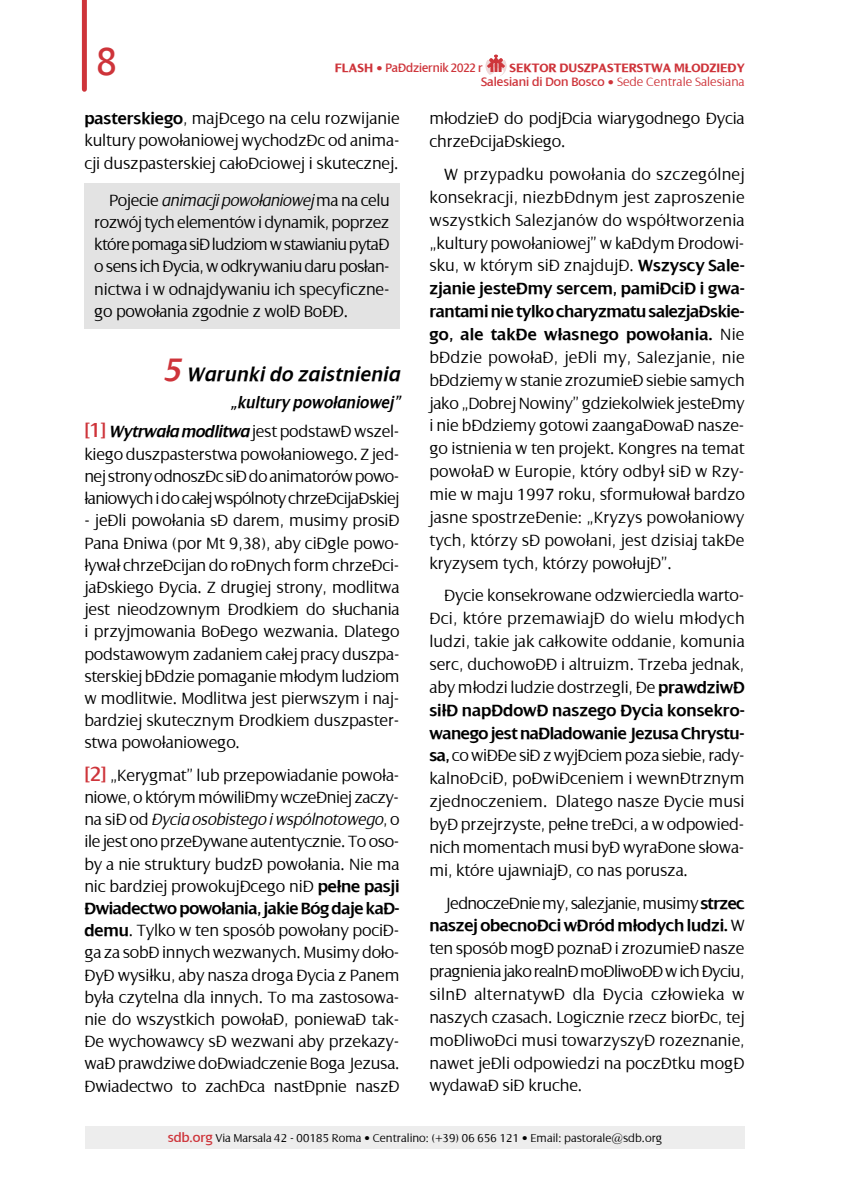
<style>
.page{position:relative;width:844px;height:1191px;background:#fff}
.page>*{position:absolute;margin:0;border:0;box-sizing:border-box;transform-origin:0 0}
.t1{font:42px "Dialog";color:#ce343a;scale:.9 1}
.t2{font:italic 600 21px "Dialog";letter-spacing:.02em;color:#000}
.t3{font:300 17.5px/22.9px "Dialog";letter-spacing:-.01em;color:#000;text-align:justify}
.t4{font:italic 600 17.5px/29.6px "Dialog";letter-spacing:.01em;color:#000;text-align:right;scale:.95 1}
.t5{font:700 13.12px/14.9px "Dialog";color:#ce343a;text-align:right}
.t6{font:13.12px "Dialog";letter-spacing:-.01em;color:#ce343a;scale:.95 1}
.t7{font:300 12.25px "Dialog";color:#000}
.s1{font-weight:700}
.s2{font-weight:400}
.s3{font-weight:300}
.s4{font-weight:600}
.s5{font-style:italic}
.s6{font-size:35px;color:#ce343a}
.s7{font-weight:400;font-style:normal;font-size:21.88px;color:#ce343a}
.s8{font-weight:300;font-style:normal}
.s9{font-weight:400;font-size:21.88px;color:#ce343a}
.s10{font-weight:400;font-size:14px;color:#ce343a}
</style>
<div class="page">
<div style="left:85px;top:1126px;width:659px;height:22px;background:#ededed"></div>
<svg style="left:485px;top:55px;width:21px;height:21px"></svg>
<div style="left:84px;top:183px;width:315px;height:145px;background:#e3e3e3"></div>
<div style="left:82px;top:0;width:5px;height:89px;background:#ce343a"></div>
<h1 class="t1" style="left:97px;top:39px;width:23px">8</h1>
<p class="t6" style="left:335px;top:60px;width:157px"><span class="s1">FLASH •</span> Październik 2022 r</p>
<p class="t5" style="left:481px;top:60px;width:265px">SEKTOR DUSZPASTERSTWA MŁODZIEŻY<br><span class="s2">Salesiani di Don Bosco</span> • <span class="s3">Sede Centrale Salesiana</span></p>
<p class="t3" style="left:84px;top:108px;width:317px;line-height:22.2px"><span class="s4">pasterskiego</span>, mającego na celu rozwijanie kultury powołaniowej wychodząc od anima&shy;cji duszpasterskiej całościowej i skutecznej.</p>
<p class="t3" style="left:94px;top:189px;width:297px;line-height:22.2px;text-align:left;text-indent:15px">Pojecie <span class="s5">animacji powołaniowej</span> ma na celu rozwój tych elementów i dynamik, poprzez które pomaga się ludziom w stawianiu pytań o sens ich życia, w odkrywaniu daru posłan&shy;nictwa i w odnajdywaniu ich specyficzne&shy;go powołania zgodnie z wolą Bożą.</p>
<p class="t2" style="left:163px;top:363px;width:238px"><span class="s6">5</span> Warunki do zaistnienia</p>
<p class="t4" style="left:84px;top:387px;width:333px">„kultury powołaniowej”<br><span class="s7">[1]</span> Wytrwała modlitwa <span class="s8">jest podstawą wszel-</span></p>
<p class="t3" style="left:84px;top:443px;width:316px;line-height:22.2px">kiego duszpasterstwa powołaniowego. Z jed&shy;nej strony odnosząc się do animatorów powo&shy;łaniowych i do całej wspólnoty chrześcijańskiej</p>
<p class="t3" style="left:84px;top:509px;width:317px;line-height:22.2px">- jeśli powołania są darem, musimy prosić Pana żniwa (por Mt 9,38), aby ciągle powo&shy;ływał chrześcijan do rożnych form chrześci&shy;jańskiego życia. Z drugiej strony, modlitwa jest nieodzownym środkiem do słuchania i przyjmowania Bożego wezwania. Dlatego podstawowym zadaniem całej pracy duszpa&shy;sterskiej będzie pomaganie młodym ludziom w modlitwie. Modlitwa jest pierwszym i naj&shy;bardziej skutecznym środkiem duszpaster&shy;stwa powołaniowego.</p>
<p class="t3" style="left:84px;top:764px;width:317px;line-height:22.2px"><span class="s9">[2]</span> „Kerygmat” lub przepowiadanie powoła&shy;niowe, o którym mówiliśmy wcześniej zaczy&shy;na się od <span class="s5">życia osobistego i wspólnotowego</span>, o ile jest ono przeżywane autentycznie. To oso&shy;by a nie struktury budzą powołania. Nie ma nic bardziej prowokującego niż <span class="s4">pełne pasji świadectwo powołania, jakie Bóg daje każ&shy;demu</span>. Tylko w ten sposób powołany pocią&shy;ga za sobą innych wezwanych. Musimy doło&shy;żyć wysiłku, aby nasza droga życia z Panem była czytelna dla innych. To ma zastosowa&shy;nie do wszystkich powołań, ponieważ tak&shy;że wychowawcy są wezwani aby przekazy&shy;wać prawdziwe doświadczenie Boga Jezusa.<br>Świadectwo to zachęca następnie naszą</p>
<p class="t3" style="left:429px;top:107px;width:317px">młodzież do podjęcia wiarygodnego życia chrześcijańskiego.</p>
<p class="t3" style="left:429px;top:163px;width:317px;text-indent:15px">W przypadku powołania do szczególnej konsekracji, niezbędnym jest zaproszenie wszystkich Salezjanów do współtworzenia „kultury powołaniowej” w każdym środowi&shy;sku, w którym się znajdują. <span class="s4">Wszyscy Sale&shy;zjanie jesteśmy sercem, pamięcią i gwa&shy;rantami nie tylko charyzmatu salezjańskie&shy;go, ale także własnego powołania.</span> Nie będzie powołań, jeśli my, Salezjanie, nie będziemy w stanie zrozumieć siebie samych jako „Dobrej Nowiny” gdziekolwiek jesteśmy i nie będziemy gotowi zaangażować nasze&shy;go istnienia w ten projekt. Kongres na temat powołań w Europie, który odbył się w Rzy&shy;mie w maju 1997 roku, sformułował bardzo jasne spostrzeżenie: „Kryzys powołaniowy tych, którzy są powołani, jest dzisiaj także kryzysem tych, którzy powołują”.</p>
<p class="t3" style="left:429px;top:584px;width:317px;text-indent:15px">Życie konsekrowane odzwierciedla warto&shy;ści, które przemawiają do wielu młodych ludzi, takie jak całkowite oddanie, komunia serc, duchowość i altruizm. Trzeba jednak, aby młodzi ludzie dostrzegli, że <span class="s4">prawdziwą siłą napędową naszego życia konsekro&shy;wanego jest naśladowanie Jezusa Chrystu&shy;sa,</span> co wiąże się z wyjściem poza siebie, rady&shy;kalnością, poświęceniem i wewnętrznym zjednoczeniem. Dlatego nasze życie musi być przejrzyste, pełne treści, a w odpowied&shy;nich momentach musi być wyrażone słowa&shy;mi, które ujawniają, co nas porusza.</p>
<p class="t3" style="left:429px;top:891px;width:317px;text-indent:15px">Jednocześnie my, salezjanie, musimy <span class="s4">strzec naszej obecności wśród młodych ludzi.</span> W ten sposób mogą poznać i zrozumieć nasze pragnienia jako realną możliwość w ich życiu, silną alternatywę dla życia człowieka w naszych czasach. Logicznie rzecz biorąc, tej możliwości musi towarzyszyć rozeznanie, nawet jeśli odpowiedzi na początku mogą wydawać się kruche.</p>
<p class="t7" style="left:168px;top:1131px;width:496px"><span class="s10">sdb.org</span> Via Marsala 42 - 00185 Roma • Centralino: (+39) 06 656 121 • Email: pastorale@sdb.org</p>
</div>
